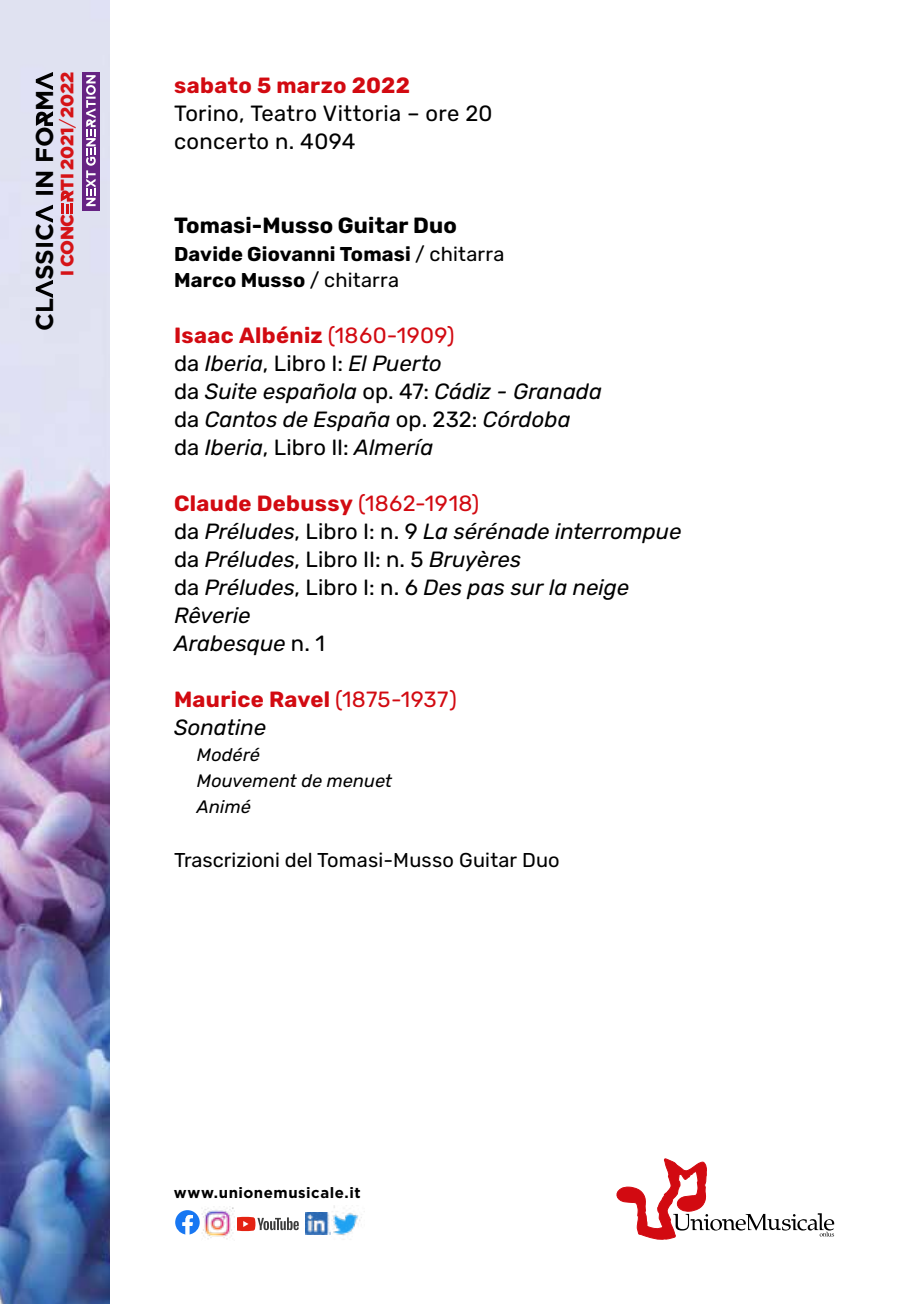
<style>
.page{position:relative;width:908px;height:1304px;background:#fff}
.page>*{position:absolute;margin:0;border:0;box-sizing:border-box;transform-origin:0 0}
.t1{font:700 24.4px "Gotham";color:#000}
.t2{font:italic 22px/28px "Rubik";color:#000}
.t3{font:700 22px/28px "Rubik";letter-spacing:.015em;color:#d20a11}
.t4{font:22px/28px "Rubik";letter-spacing:.015em;color:#000}
.t5{font:700 22px "Rubik";letter-spacing:.005em;color:#000}
.t6{font:700 20px/26px "Rubik";letter-spacing:.01em;color:#000}
.t7{font:20px "Rubik";letter-spacing:.01em;color:#000}
.t8{font:italic 18px/26px "Rubik";letter-spacing:.005em;color:#000}
.t9{font:900 18px "Gotham";letter-spacing:-.01em;color:#d51317}
.t10{font:700 15px "Gotham";letter-spacing:.035em;color:#000}
.s1{font-weight:400}
.s2{font-weight:700;font-style:normal;color:#d20a11}
.s3{font-style:normal;color:#d20a11}
.s4{font-style:normal}
.s5{font-weight:400;font-style:italic;color:#000}
</style>
<div class="page">
<svg style="left:616px;top:1158px;width:217px;height:82px"></svg>
<img style="left:0;top:0;width:109px;height:1304px">
<svg style="left:36px;top:280px;width:17px;height:18px"></svg>
<svg style="left:36px;top:205px;width:17px;height:18px"></svg>
<svg style="left:36px;top:111px;width:17px;height:15px"></svg>
<svg style="left:36px;top:72px;width:17px;height:18px"></svg>
<svg style="left:61px;top:190px;width:12px;height:23px"></svg>
<img style="left:333px;top:1206px;width:29px;height:30px">
<svg style="left:237px;top:1217px;width:61px;height:14px"></svg>
<svg style="left:175px;top:1210px;width:24px;height:25px"></svg>
<img style="left:202px;top:1206px;width:33px;height:33px">
<img style="left:305px;top:1212px;width:25px;height:22px">
<div style="left:82px;top:72px;width:17px;height:139px;background:#662383"></div>
<svg style="left:86px;top:75px;width:10px;height:131px"></svg>
<p class="t9" style="left:55px;top:190px;width:120px;rotate:-90deg">TI 2021<span class="s1">/</span>2022</p>
<p class="t1" style="left:28px;top:331px;width:242px;rotate:-90deg">CL SSIC IN FO M</p>
<p class="t9" style="left:55px;top:276px;width:64px;rotate:-90deg">I CONC</p>
<p class="t3" style="left:174px;top:72px;width:237px">sabato 5 marzo 2022</p>
<p class="t4" style="left:174px;top:100px;width:320px">Torino, Teatro Vittoria – ore 20 concerto n. 4094</p>
<p class="t5" style="left:174px;top:213px;width:284px">Tomasi-Musso Guitar Duo</p>
<p class="t6" style="left:174px;top:241px;width:332px">Davide Giovanni Tomasi <span class="s1">/ chitarra<br></span>Marco Musso <span class="s1">/ chitarra</span></p>
<p class="t2" style="left:174px;top:322px;width:429px"><span class="s2">Isaac Albéniz</span> <span class="s3">(1860-1909)<br></span><span class="s4">da</span> Iberia<span class="s4">, Libro I:</span> El Puerto<br><span class="s4">da</span> Suite española <span class="s4">op. 47:</span> Cádiz - Granada <span class="s4">da</span> Cantos de España <span class="s4">op. 232:</span> Córdoba<br><span class="s4">da</span> Iberia<span class="s4">, Libro II:</span> Almería</p>
<p class="t2" style="left:174px;top:490px;width:508px"><span class="s2">Claude Debussy</span> <span class="s3">(1862-1918)<br></span><span class="s4">da</span> Préludes<span class="s4">, Libro I: n. 9</span> La sérénade interrompue <span class="s4">da</span> Préludes<span class="s4">, Libro II: n. 5</span> Bruyères<br><span class="s4">da</span> Préludes<span class="s4">, Libro I: n. 6</span> Des pas sur la neige<br>Rêverie<br>Arabesque <span class="s4">n. 1</span></p>
<p class="t3" style="left:174px;top:686px;width:284px">Maurice Ravel <span class="s1">(1875-1937)<br></span><span class="s5">Sonatine</span></p>
<p class="t8" style="left:197px;top:742px;width:197px">Modéré<br>Mouvement de menuet<br>Animé</p>
<p class="t7" style="left:174px;top:848px;width:387px">Trascrizioni del Tomasi-Musso Guitar Duo</p>
<p class="t10" style="left:174px;top:1182px;width:188px">www.unionemusicale.it</p>
</div>
